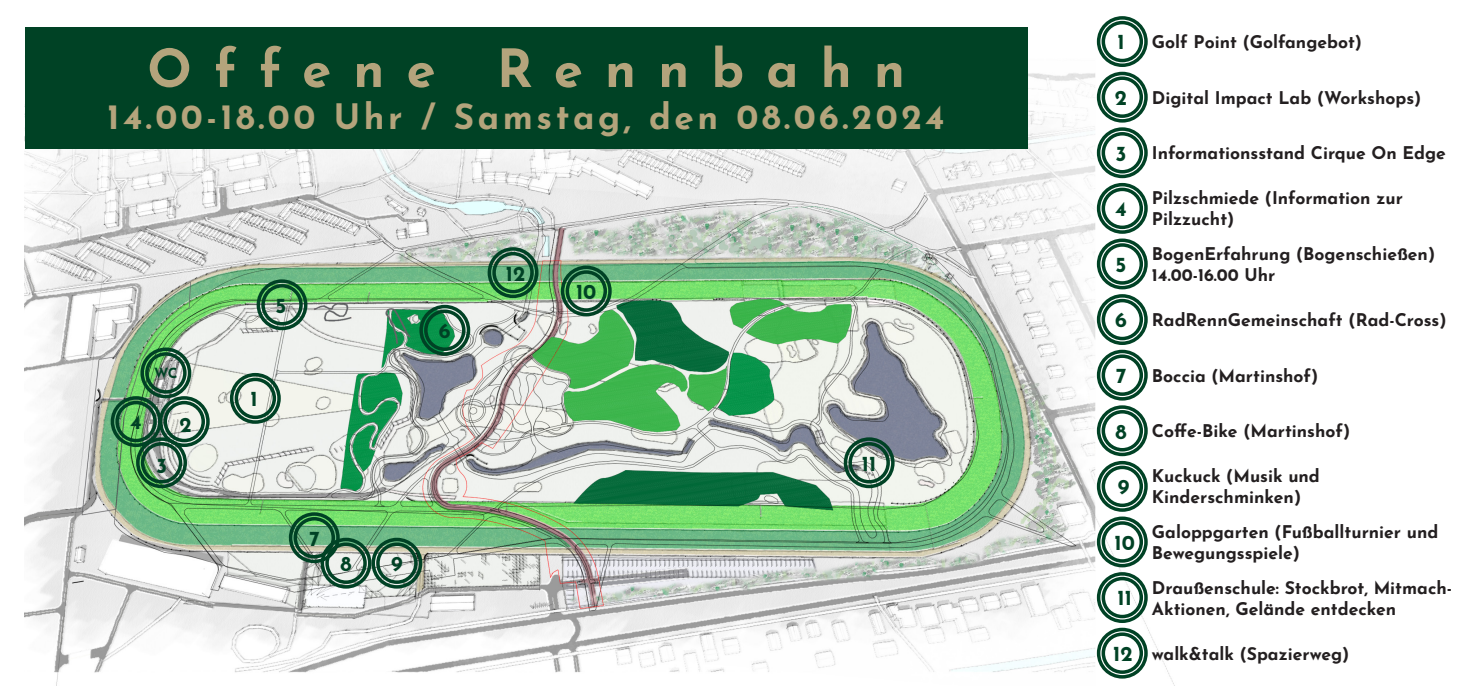
<style>
.page{position:relative;width:1484px;height:695px;background:#fff}
.page>*{position:absolute;margin:0;border:0;box-sizing:border-box;transform-origin:0 0}
.t1{font:700 52.5px "Josefin Sans";letter-spacing:.42em;color:#b4a47c}
.t2{font:700 35px "Josefin Sans";letter-spacing:.1em;color:#b4a47c}
.t3{font:700 21px "Josefin Sans";color:#004225}
.t4{font:700 17.5px/21px "Josefin Sans";color:#231f20}
.t5{font:700 14px "Josefin Sans";color:#004225}
</style>
<div class="page">
<img style="left:25px;top:16px;width:1149px;height:669px">
<div style="left:145px;top:352px;width:42px;height:41px;border:4px solid #004225;border-radius:50%"></div>
<div style="left:140px;top:347px;width:51px;height:51px;border:4px solid #004225;border-radius:50%"></div>
<div style="left:163px;top:401px;width:42px;height:41px;border:4px solid #004225;border-radius:50%"></div>
<div style="left:159px;top:396px;width:51px;height:51px;border:4px solid #004225;border-radius:50%"></div>
<div style="left:141px;top:442px;width:41px;height:41px;border:4px solid #004225;border-radius:50%"></div>
<div style="left:136px;top:437px;width:51px;height:51px;border:4px solid #004225;border-radius:50%"></div>
<div style="left:376px;top:542px;width:41px;height:42px;border:4px solid #004225;border-radius:50%"></div>
<div style="left:371px;top:537px;width:51px;height:51px;border:4px solid #004225;border-radius:50%"></div>
<div style="left:325px;top:542px;width:42px;height:42px;border:4px solid #004225;border-radius:50%"></div>
<div style="left:320px;top:537px;width:51px;height:51px;border:4px solid #004225;border-radius:50%"></div>
<div style="left:293px;top:517px;width:42px;height:41px;border:4px solid #004225;border-radius:50%"></div>
<div style="left:289px;top:512px;width:51px;height:51px;border:4px solid #004225;border-radius:50%"></div>
<div style="left:424px;top:309px;width:41px;height:42px;border:4px solid #004225;border-radius:50%"></div>
<div style="left:419px;top:305px;width:51px;height:50px;border:4px solid #004225;border-radius:50%"></div>
<div style="left:261px;top:284px;width:42px;height:41px;border:4px solid #004225;border-radius:50%"></div>
<div style="left:256px;top:279px;width:51px;height:51px;border:4px solid #004225;border-radius:50%"></div>
<div style="left:565px;top:270px;width:42px;height:42px;border:4px solid #004225;border-radius:50%"></div>
<div style="left:561px;top:265px;width:50px;height:51px;border:4px solid #004225;border-radius:50%"></div>
<div style="left:848px;top:442px;width:41px;height:41px;border:4px solid #004225;border-radius:50%"></div>
<div style="left:843px;top:437px;width:51px;height:51px;border:4px solid #004225;border-radius:50%"></div>
<div style="left:235px;top:377px;width:41px;height:42px;border:4px solid #004225;border-radius:50%"></div>
<div style="left:230px;top:373px;width:51px;height:51px;border:4px solid #004225;border-radius:50%"></div>
<div style="left:1101px;top:21px;width:41px;height:41px;border:4px solid #004225;border-radius:50%"></div>
<div style="left:1096px;top:16px;width:51px;height:51px;border:4px solid #004225;border-radius:50%"></div>
<div style="left:1101px;top:188px;width:41px;height:41px;border:4px solid #004225;border-radius:50%"></div>
<div style="left:1096px;top:183px;width:51px;height:51px;border:4px solid #004225;border-radius:50%"></div>
<div style="left:1101px;top:243px;width:41px;height:41px;border:4px solid #004225;border-radius:50%"></div>
<div style="left:1096px;top:238px;width:51px;height:51px;border:4px solid #004225;border-radius:50%"></div>
<div style="left:1101px;top:299px;width:41px;height:41px;border:4px solid #004225;border-radius:50%"></div>
<div style="left:1096px;top:294px;width:51px;height:51px;border:4px solid #004225;border-radius:50%"></div>
<div style="left:1101px;top:354px;width:41px;height:42px;border:4px solid #004225;border-radius:50%"></div>
<div style="left:1096px;top:349px;width:51px;height:51px;border:4px solid #004225;border-radius:50%"></div>
<div style="left:1101px;top:410px;width:41px;height:41px;border:4px solid #004225;border-radius:50%"></div>
<div style="left:1096px;top:405px;width:51px;height:51px;border:4px solid #004225;border-radius:50%"></div>
<div style="left:1101px;top:465px;width:41px;height:42px;border:4px solid #004225;border-radius:50%"></div>
<div style="left:1096px;top:461px;width:51px;height:50px;border:4px solid #004225;border-radius:50%"></div>
<div style="left:1101px;top:521px;width:41px;height:41px;border:4px solid #004225;border-radius:50%"></div>
<div style="left:1096px;top:516px;width:51px;height:51px;border:4px solid #004225;border-radius:50%"></div>
<div style="left:1101px;top:576px;width:41px;height:42px;border:4px solid #004225;border-radius:50%"></div>
<div style="left:1096px;top:572px;width:51px;height:51px;border:4px solid #004225;border-radius:50%"></div>
<div style="left:1101px;top:632px;width:41px;height:41px;border:4px solid #004225;border-radius:50%"></div>
<div style="left:1096px;top:627px;width:51px;height:51px;border:4px solid #004225;border-radius:50%"></div>
<div style="left:492px;top:252px;width:42px;height:41px;border:4px solid #004225;border-radius:50%"></div>
<div style="left:487px;top:247px;width:51px;height:51px;border:4px solid #004225;border-radius:50%"></div>
<div style="left:1101px;top:76px;width:41px;height:42px;border:4px solid #004225;border-radius:50%"></div>
<div style="left:1096px;top:72px;width:51px;height:51px;border:4px solid #004225;border-radius:50%"></div>
<div style="left:1101px;top:132px;width:41px;height:41px;border:4px solid #004225;border-radius:50%"></div>
<div style="left:1096px;top:127px;width:51px;height:51px;border:4px solid #004225;border-radius:50%"></div>
<div style="left:115px;top:401px;width:42px;height:41px;border:4px solid #004225;border-radius:50%"></div>
<div style="left:111px;top:396px;width:50px;height:51px;border:4px solid #004225;border-radius:50%"></div>
<div style="left:25px;top:28px;width:1002px;height:121px;background:#004225"></div>
<p class="t1" style="left:147px;top:22px;width:759px">Offene Rennbahn</p>
<p class="t2" style="left:107px;top:85px;width:838px">14.00-18.00 Uhr / Samstag, den 08.06.2024</p>
<p class="t5" style="left:154px;top:361px;width:25px">WC</p>
<p class="t3" style="left:130px;top:403px;width:13px">4</p>
<p class="t3" style="left:179px;top:405px;width:14px">2</p>
<p class="t3" style="left:156px;top:446px;width:13px">3</p>
<p class="t3" style="left:275px;top:286px;width:12px">5</p>
<p class="t3" style="left:250px;top:380px;width:9px">1</p>
<p class="t3" style="left:439px;top:312px;width:13px">6</p>
<p class="t3" style="left:309px;top:519px;width:12px">7</p>
<p class="t3" style="left:340px;top:545px;width:13px">8</p>
<p class="t3" style="left:391px;top:545px;width:13px">9</p>
<p class="t3" style="left:506px;top:254px;width:21px">12</p>
<p class="t3" style="left:576px;top:273px;width:22px">10</p>
<p class="t3" style="left:862px;top:444px;width:16px">11</p>
<p class="t3" style="left:1117px;top:23px;width:9px">1</p>
<p class="t3" style="left:1114px;top:79px;width:14px">2</p>
<p class="t3" style="left:1115px;top:134px;width:13px">3</p>
<p class="t3" style="left:1115px;top:190px;width:13px">4</p>
<p class="t3" style="left:1115px;top:246px;width:12px">5</p>
<p class="t3" style="left:1115px;top:301px;width:13px">6</p>
<p class="t3" style="left:1115px;top:357px;width:12px">7</p>
<p class="t3" style="left:1115px;top:412px;width:13px">8</p>
<p class="t3" style="left:1117px;top:468px;width:13px">9</p>
<p class="t3" style="left:1114px;top:523px;width:22px">10</p>
<p class="t3" style="left:1117px;top:579px;width:16px">11</p>
<p class="t3" style="left:1113px;top:634px;width:21px">12</p>
<p class="t4" style="left:1151px;top:29px;width:212px">Golf Point (Golfangebot)</p>
<p class="t4" style="left:1151px;top:84px;width:271px">Digital Impact Lab (Workshops)</p>
<p class="t4" style="left:1151px;top:140px;width:295px">Informationsstand Cirque On Edge</p>
<p class="t4" style="left:1151px;top:185px;width:252px">Pilzschmiede (Information zur<br>Pilzzucht)</p>
<p class="t4" style="left:1151px;top:241px;width:285px">BogenErfahrung (Bogenschießen)</p>
<p class="t4" style="left:1151px;top:262px;width:125px">14.00-16.00 Uhr</p>
<p class="t4" style="left:1151px;top:307px;width:296px">RadRennGemeinschaft (Rad-Cross)</p>
<p class="t4" style="left:1151px;top:362px;width:168px">Boccia (Martinshof)</p>
<p class="t4" style="left:1151px;top:418px;width:200px">Coffe-Bike (Martinshof)</p>
<p class="t4" style="left:1151px;top:463px;width:169px">Kuckuck (Musik und<br>Kinderschminken)</p>
<p class="t4" style="left:1151px;top:518px;width:288px">Galoppgarten (Fußballturnier und<br>Bewegungsspiele)</p>
<p class="t4" style="left:1151px;top:574px;width:302px">Draußenschule: Stockbrot, Mitmach-<br>Aktionen, Gelände entdecken</p>
<p class="t4" style="left:1151px;top:640px;width:199px">walk&amp;talk (Spazierweg)</p>
</div>
